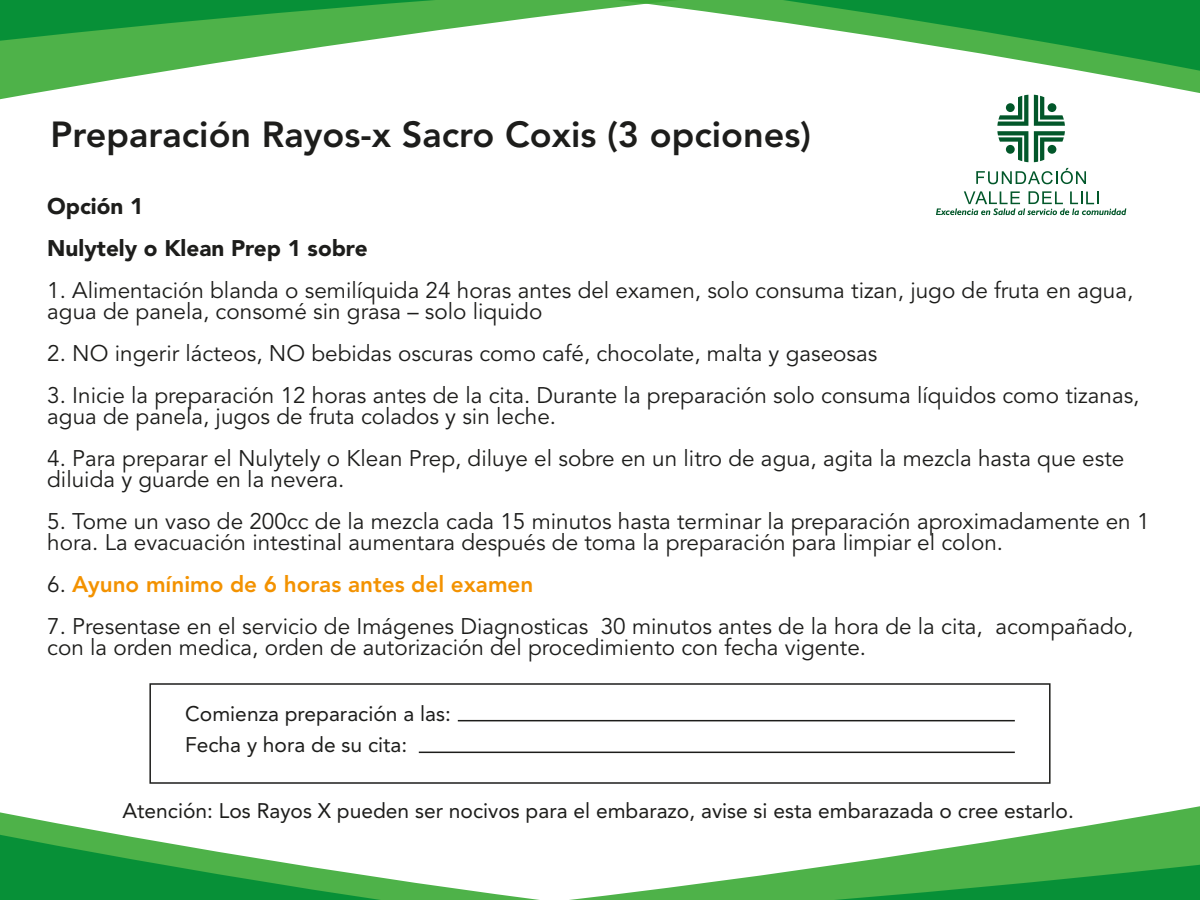
<style>
.page{position:relative;width:1200px;height:900px;background:#fff}
.page>*{position:absolute;margin:0;border:0;box-sizing:border-box;transform-origin:0 0}
.t1{font:800 36px "Avenir LT Std";color:#1d1d1b}
.t2{font:22.5px/21px "Avenir LT Std";color:#1d1d1b}
.t3{font:800 22.5px "Avenir LT Std";color:#f39200}
.t4{font:900 22.5px/42px "Avenir LT Std";color:#1d1d1b}
.t5{font:21px/31.7px "Avenir LT Std";color:#1d1d1b}
.s1{font-weight:400;color:#1d1d1b}
</style>
<div class="page">
<svg style="left:0;top:0;width:1200px;height:93px"></svg>
<svg style="left:0;top:812px;width:1200px;height:88px"></svg>
<hr style="left:458px;top:720px;width:557px;height:1px;background:#1d1d1b">
<hr style="left:419px;top:752px;width:596px;height:1px;background:#1d1d1b">
<div style="left:149px;top:683px;width:902px;height:101px;border:2px solid #1d1d1b"></div>
<svg style="left:976px;top:168px;width:110px;height:16px"></svg>
<svg style="left:936px;top:191px;width:190px;height:24px"></svg>
<svg style="left:997px;top:95px;width:31px;height:67px"></svg>
<svg style="left:1034px;top:95px;width:31px;height:67px"></svg>
<h1 class="t1" style="left:51px;top:113px;width:762px">Preparación Rayos-x Sacro Coxis (3 opciones)</h1>
<p class="t4" style="left:47px;top:185px;width:322px">Opción 1<br>Nulytely o Klean Prep 1 sobre</p>
<p class="t2" style="left:47px;top:281px;width:1088px">1. Alimentación blanda o semilíquida 24 horas antes del examen, solo consuma tizan, jugo de fruta en agua, agua de panela, consomé sin grasa – solo liquido</p>
<p class="t2" style="left:47px;top:344px;width:832px">2. NO ingerir lácteos, NO bebidas oscuras como café, chocolate, malta y gaseosas</p>
<p class="t2" style="left:47px;top:386px;width:1094px">3. Inicie la preparación 12 horas antes de la cita. Durante la preparación solo consuma líquidos como tizanas, agua de panela, jugos de fruta colados y sin leche.</p>
<p class="t2" style="left:47px;top:449px;width:1079px">4. Para preparar el Nulytely o Klean Prep, diluye el sobre en un litro de agua, agita la mezcla hasta que este diluida y guarde en la nevera.</p>
<p class="t2" style="left:47px;top:512px;width:1104px">5. Tome un vaso de 200cc de la mezcla cada 15 minutos hasta terminar la preparación aproximadamente en 1 hora. La evacuación intestinal aumentara después de toma la preparación para limpiar el colon.</p>
<p class="t3" style="left:47px;top:571px;width:488px"><span class="s1">6.</span> Ayuno mínimo de 6 horas antes del examen</p>
<p class="t2" style="left:47px;top:617px;width:1088px">7. Presentase en el servicio de Imágenes Diagnosticas 30 minutos antes de la hora de la cita, acompañado, con la orden medica, orden de autorización del procedimiento con fecha vigente.</p>
<p class="t5" style="left:185px;top:698px;width:267px">Comienza preparación a las:<br>Fecha y hora de su cita:</p>
<p class="t5" style="left:122px;top:795px;width:953px">Atención: Los Rayos X pueden ser nocivos para el embarazo, avise si esta embarazada o cree estarlo.</p>
</div>
